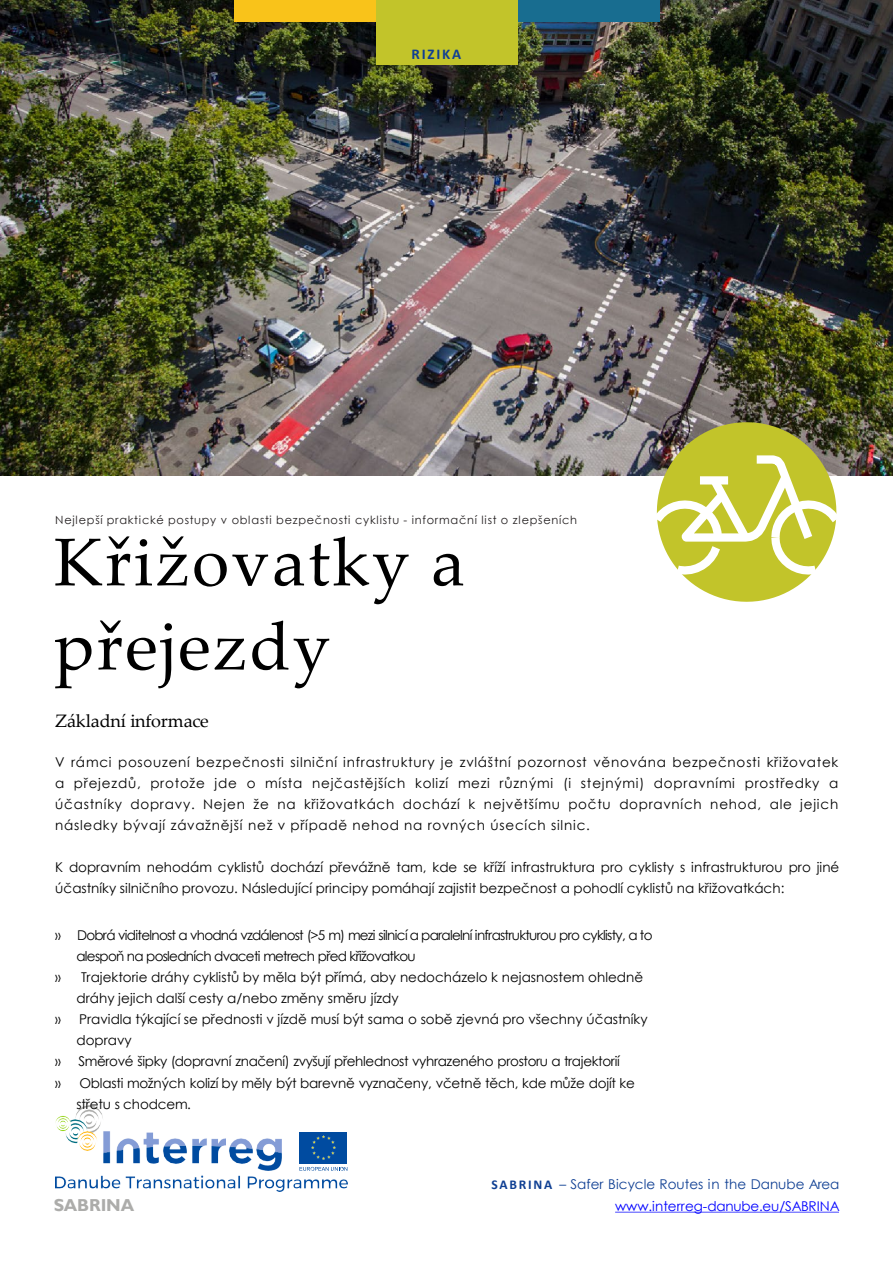
<style>
.page{position:relative;width:893px;height:1264px;background:#fff}
.page>*{position:absolute;margin:0;border:0;box-sizing:border-box;transform-origin:0 0}
.t1{font:67.5px/84px "Palatino Linotype";letter-spacing:.035em;color:#000}
.t2{font:18px "Palatino Linotype";letter-spacing:-.01em;color:#000}
.t3{font:700 17.25px "Gill Sans";letter-spacing:-.01em;color:#acacaa}
.t4{font:700 15px "Calibri";letter-spacing:.12em;color:#0f3f93}
.t5{font:13.5px/21px "Century Gothic";letter-spacing:-.005em;color:#000}
.t6{font:13.5px/21px "Century Gothic";letter-spacing:-.055em;color:#000}
.t7{font:13.5px "Century Gothic";letter-spacing:-.025em;color:#000}
.t8{font:13.5px "Century Gothic";color:#0f3f93}
.t9{font:13.5px "Century Gothic";letter-spacing:-.005em;color:#00f}
.t10{font:11.4px "Century Gothic";letter-spacing:.065em;color:#231f20}
.s1{font-family:"Calibri";font-weight:700}
</style>
<div class="page">
<img style="left:0;top:0;width:892px;height:475px">
<img style="left:55px;top:1105px;width:292px;height:86px">
<div style="left:299px;top:1131px;width:48px;height:32px;background:#004ba0"></div>
<img style="left:311px;top:1135px;width:24px;height:24px">
<svg style="left:299px;top:1166px;width:48px;height:4px"></svg>
<svg style="left:615px;top:1211px;width:223px;height:1px"></svg>
<div style="left:234px;top:0;width:142px;height:22px;background:#f9c31a"></div>
<div style="left:376px;top:0;width:141px;height:64px;background:#c2c42a"></div>
<div style="left:517px;top:0;width:142px;height:22px;background:#186d90"></div>
<svg style="left:645px;top:422px;width:202px;height:179px"></svg>
<div style="left:700px;top:476px;width:28px;height:8px;background:#fff"></div>
<p class="t4" style="left:411px;top:44px;width:51px">RIZIKA</p>
<p class="t10" style="left:55px;top:512px;width:523px">Nejlepší praktické postupy v oblasti bezpečnosti cyklistu - informační list o zlepšeních</p>
<h2 class="t1" style="left:54px;top:517px;width:412px">Křižovatky a přejezdy</h2>
<p class="t2" style="left:55px;top:707px;width:155px">Základní informace</p>
<p class="t5" style="left:55px;top:751px;width:784px;text-align:justify">V rámci posouzení bezpečnosti silniční infrastruktury je zvláštní pozornost věnována bezpečnosti křižovatek a přejezdů, protože jde o místa nejčastějších kolizí mezi různými (i stejnými) dopravními prostředky a účastníky dopravy. Nejen že na křižovatkách dochází k největšímu počtu dopravních nehod, ale jejich následky bývají závažnější než v případě nehod na rovných úsecích silnic.</p>
<p class="t5" style="left:55px;top:856px;width:785px">K dopravním nehodám cyklistů dochází převážně tam, kde se kříží infrastruktura pro cyklisty s infrastrukturou pro jiné účastníky silničního provozu. Následující principy pomáhají zajistit bezpečnost a pohodlí cyklistů na křižovatkách:</p>
<p class="t6" style="left:76px;top:924px;width:577px;text-indent:-21px">» Dobrá viditelnost a vhodná vzdálenost (&gt;5 m) mezi silnicí a paralelní infrastrukturou pro cyklisty, a to alespoň na posledních dvaceti metrech před křižovatkou</p>
<p class="t5" style="left:76px;top:966px;width:568px;text-indent:-21px">» Trajektorie dráhy cyklistů by měla být přímá, aby nedocházelo k nejasnostem ohledně dráhy jejich další cesty a/nebo změny směru jízdy</p>
<p class="t5" style="left:76px;top:1008px;width:572px;text-indent:-21px">» Pravidla týkající se přednosti v jízdě musí být sama o sobě zjevná pro všechny účastníky dopravy</p>
<p class="t7" style="left:55px;top:1051px;width:566px">» Směrové šipky (dopravní značení) zvyšují přehlednost vyhrazeného prostoru a trajektorií</p>
<p class="t5" style="left:76px;top:1071px;width:560px;text-indent:-21px">» Oblasti možných kolizí by měly být barevně vyznačeny, včetně těch, kde může dojít ke střetu s chodcem.</p>
<p class="t3" style="left:54px;top:1194px;width:82px">SABRINA</p>
<p class="t8" style="left:491px;top:1174px;width:349px"><span class="s1">SABRINA</span> – Safer Bicycle Routes in the Danube Area</p>
<p class="t9" style="left:615px;top:1195px;width:226px">www.interreg-danube.eu/SABRINA</p>
</div>
